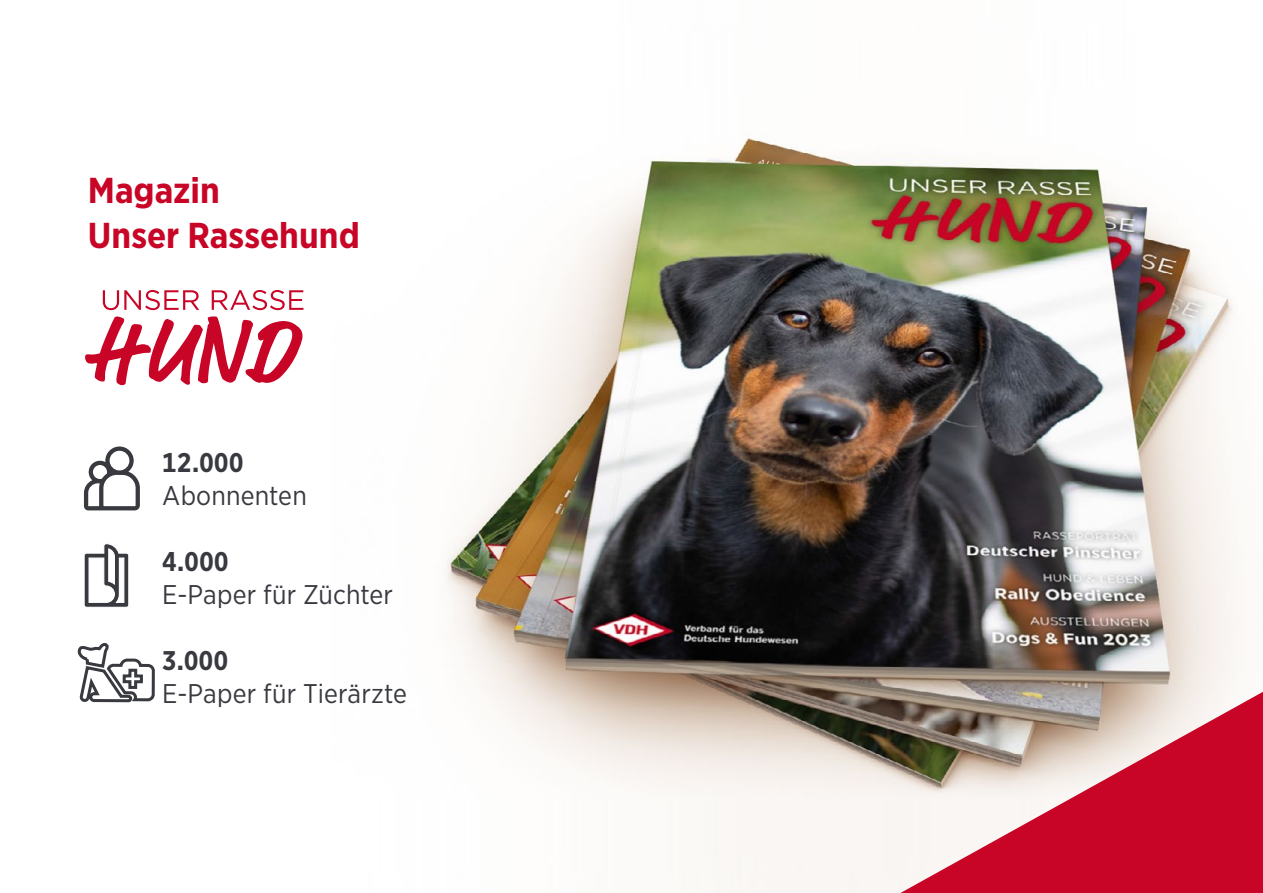
<style>
.page{position:relative;width:1263px;height:893px;background:#fff}
.page>*{position:absolute;margin:0;border:0;box-sizing:border-box;transform-origin:0 0}
.t1{font:700 36px/45.6px "Gotham Narrow";color:#c80526}
.t2{font:27px "Gotham Narrow";letter-spacing:.005em;color:#383a40}
.t3{font:700 27px "Gotham Narrow";letter-spacing:.02em;color:#383a40}
</style>
<div class="page">
<img style="left:444px;top:137px;width:819px;height:756px">
<svg style="left:77px;top:643px;width:78px;height:60px"></svg>
<svg style="left:84px;top:544px;width:45px;height:63px"></svg>
<svg style="left:84px;top:446px;width:56px;height:64px"></svg>
<svg style="left:900px;top:692px;width:363px;height:201px;background:#ca6570"></svg>
<svg style="left:85px;top:290px;width:218px;height:95px"></svg>
<h1 class="t1" style="left:88px;top:167px;width:274px">Magazin<br>Unser Rassehund</h1>
<p class="t3" style="left:162px;top:445px;width:83px">12.000</p>
<p class="t2" style="left:162px;top:479px;width:146px">Abonnenten</p>
<p class="t3" style="left:162px;top:544px;width:68px">4.000</p>
<p class="t2" style="left:162px;top:578px;width:232px">E-Paper für Züchter</p>
<p class="t3" style="left:162px;top:643px;width:67px">3.000</p>
<p class="t2" style="left:162px;top:677px;width:246px">E-Paper für Tierärzte</p>
</div>
